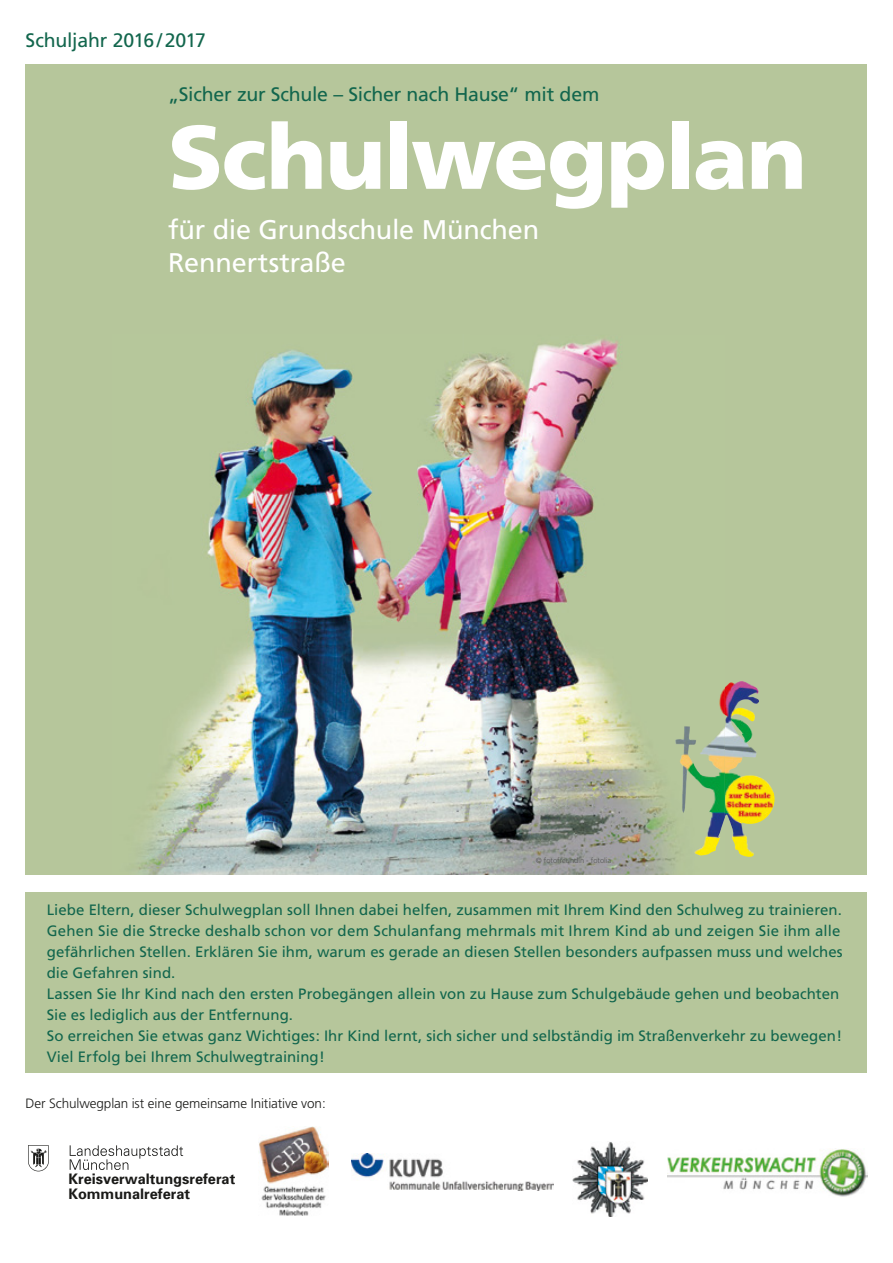
<style>
.page{position:relative;width:893px;height:1263px;background:#fff}
.page>*{position:absolute;margin:0;border:0;box-sizing:border-box;transform-origin:0 0}
.t1{font:900 90px "Frutiger";letter-spacing:-.015em;color:#fff}
.t2{font:27px/33px "Frutiger";letter-spacing:-.005em;color:#fff}
.t3{font:19.5px "Frutiger";letter-spacing:-.01em;color:#12664d}
.t4{font:15px/21px "Frutiger";letter-spacing:.005em;color:#12664d}
.t5{font:700 14.55px/14.5px "Univers";color:#1a1a18}
.t6{font:300 13.5px "Frutiger";letter-spacing:-.005em;color:#1a1a18}
.t7{font:300 7.5px "Frutiger";color:#575757}
</style>
<div class="page">
<div style="left:26px;top:65px;width:841px;height:810px;background:#b6c69b"></div>
<img style="left:138px;top:339px;width:587px;height:536px">
<div style="left:26px;top:893px;width:841px;height:180px;background:#b6c69b"></div>
<svg style="left:70px;top:1145px;width:113px;height:25px"></svg>
<svg style="left:28px;top:1145px;width:21px;height:26px"></svg>
<img style="left:259px;top:1127px;width:70px;height:89px">
<img style="left:352px;top:1154px;width:201px;height:36px">
<img style="left:572px;top:1142px;width:76px;height:75px">
<img style="left:667px;top:1149px;width:200px;height:48px">
<img style="left:725px;top:682px;width:49px;height:175px">
<img style="left:688px;top:687px;width:37px;height:90px">
<h3 class="t3" style="left:26px;top:29px;width:182px">Schuljahr 2016/2017</h3>
<h3 class="t3" style="left:168px;top:83px;width:433px">„Sicher zur Schule – Sicher nach Hause“ mit dem</h3>
<h1 class="t1" style="left:168px;top:103px;width:640px">Schulwegplan</h1>
<h2 class="t2" style="left:168px;top:213px;width:373px">für die Grundschule München<br>Rennertstraße</h2>
<p class="t7" style="left:536px;top:856px;width:77px">© fotofreundin - fotolia</p>
<p class="t4" style="left:47px;top:899px;width:797px">Liebe Eltern, dieser Schulwegplan soll Ihnen dabei helfen, zusammen mit Ihrem Kind den Schulweg zu trainieren.<br>Gehen Sie die Strecke deshalb schon vor dem Schulanfang mehrmals mit Ihrem Kind ab und zeigen Sie ihm alle gefährlichen Stellen. Erklären Sie ihm, warum es gerade an diesen Stellen besonders aufpassen muss und welches die Gefahren sind.<br>Lassen Sie Ihr Kind nach den ersten Probegängen allein von zu Hause zum Schulgebäude gehen und beobachten Sie es lediglich aus der Entfernung.<br>So erreichen Sie etwas ganz Wichtiges: Ihr Kind lernt, sich sicher und selbständig im Straßenverkehr zu bewegen!<br>Viel Erfolg bei Ihrem Schulwegtraining!</p>
<p class="t6" style="left:26px;top:1096px;width:302px">Der Schulwegplan ist eine gemeinsame Initiative von:</p>
<p class="t5" style="left:68px;top:1171px;width:168px">Kreisverwaltungsreferat<br>Kommunalreferat</p>
</div>
